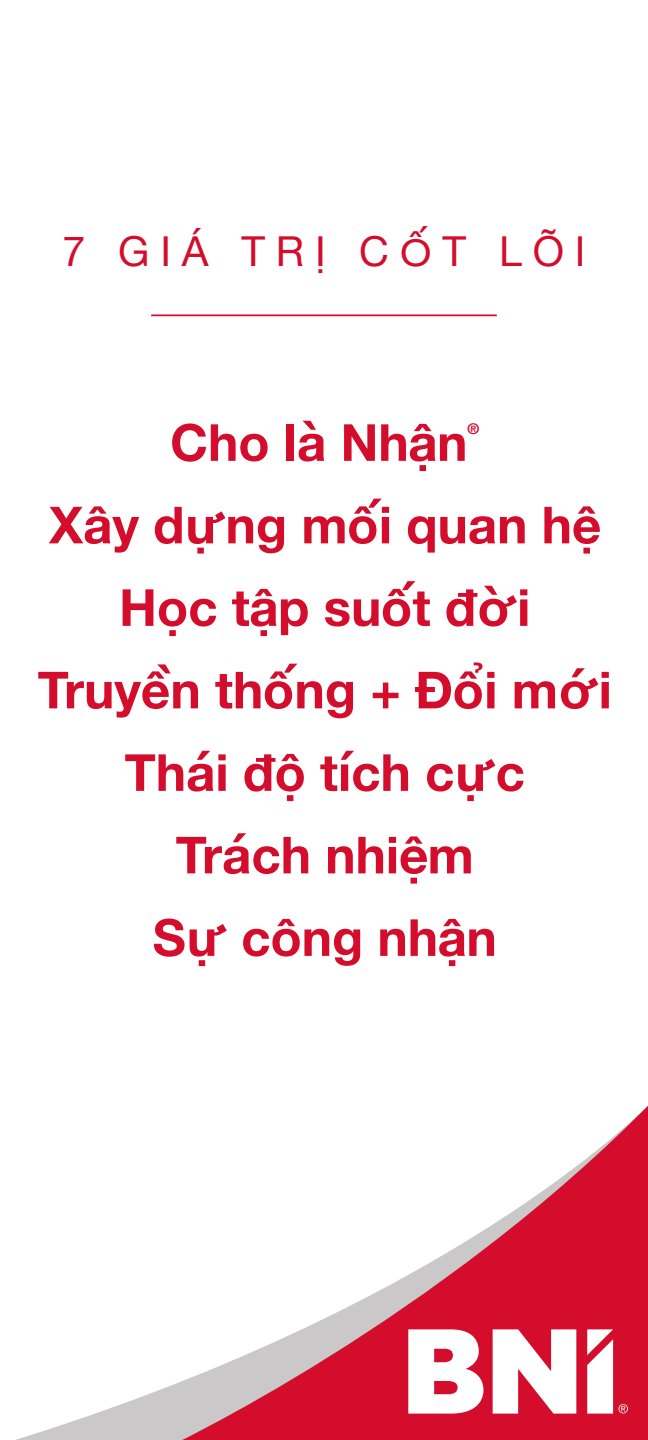
<style>
.page{position:relative;width:648px;height:1440px;background:#fff}
.page>*{position:absolute;margin:0;border:0;box-sizing:border-box;transform-origin:0 0}
.t1{font:51.12px/82.5px "Helvetica Neue Bold Template";color:#d30d2b;text-align:center}
.t2{font:41.25px "Helvetica Neue Template";letter-spacing:.26em;color:#d30d2b}
.t3{font:14.75px "Helvetica Neue Bold Template";color:#d30d2b}
</style>
<div class="page">
<svg style="left:16px;top:1388px;width:148px;height:52px"></svg>
<svg style="left:164px;top:1105px;width:484px;height:335px"></svg>
<hr style="left:151px;top:314px;width:346px;height:2px;background:#d30d2b">
<svg style="left:408px;top:1329px;width:75px;height:85px"></svg>
<svg style="left:493px;top:1329px;width:83px;height:85px"></svg>
<svg style="left:587px;top:1329px;width:26px;height:85px"></svg>
<svg style="left:619px;top:1404px;width:9px;height:9px"></svg>
<p class="t2" style="left:62px;top:222px;width:525px">7 GIÁ TRỊ CỐT LÕI</p>
<p class="t1" style="left:170px;top:403px;width:299px">Cho là Nhận</p>
<p class="t3" style="left:467px;top:417px;width:13px">®</p>
<p class="t1" style="left:49px;top:485px;width:553px">Xây dựng mối quan hệ</p>
<p class="t1" style="left:38px;top:568px;width:576px">Học tập suốt đời<br>Truyền thống + Đổi mới</p>
<p class="t1" style="left:125px;top:733px;width:402px">Thái độ tích cực</p>
<p class="t1" style="left:176px;top:815px;width:300px">Trách nhiệm</p>
<p class="t1" style="left:153px;top:898px;width:346px">Sự công nhận</p>
</div>
